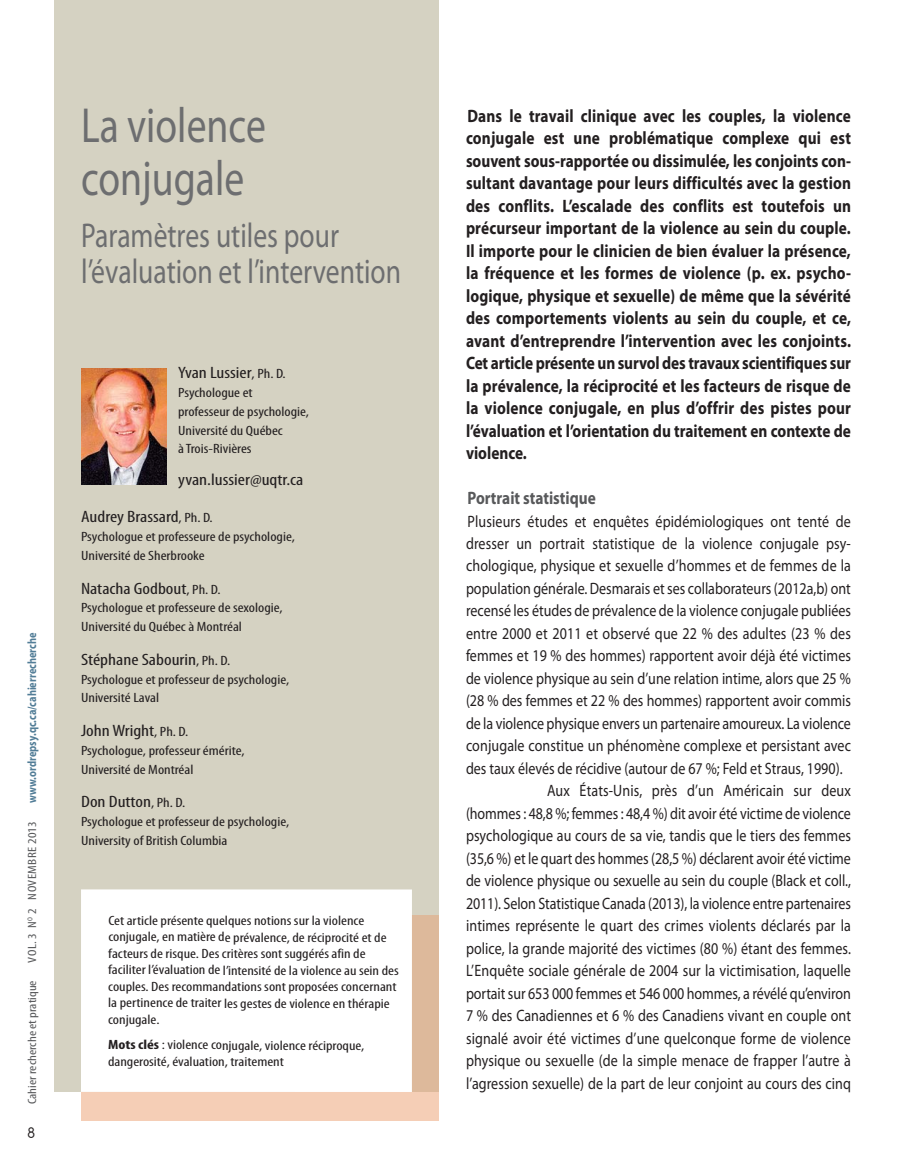
<style>
.page{position:relative;width:905px;height:1161px;background:#fff}
.page>*{position:absolute;margin:0;border:0;box-sizing:border-box;transform-origin:0 0}
.t1{font:49.5px/52.5px "Myriad Pro";color:#6d6e70;scale:.8 1}
.t2{font:34.5px/36px "Myriad Pro";color:#6d6e70;scale:.8 1}
.t3{font:700 18px/22.5px "Myriad Pro";color:#231f20;text-align:justify;scale:.85 1}
.t4{font:700 18px "Myriad Pro";color:#58595b;scale:.85 1}
.t5{font:16.5px "Myriad Pro";letter-spacing:.005em;color:#231f20;scale:.85 1}
.t6{font:condensed 16.5px "Myriad Pro";color:#231f20;scale:1.2 1}
.t7{font:15px "Template Gothic";color:#231f20}
.t8{font:condensed 13.5px/18.8px "Myriad Pro";color:#231f20;scale:1.2 1}
.t9{font:700 12.15px "Myriad Pro";color:#527d97;scale:.85 1}
.t10{font:condensed 12px "Myriad Pro";color:#58595b;scale:1.2 1}
.t11{font:condensed 12px "Myriad Pro";letter-spacing:.03em;color:#58595b;scale:1.2 1}
.s1{font-size:13.5px}
.s2{font-weight:700}
</style>
<div class="page">
<div style="left:54px;top:0;width:385px;height:1092px;background:#d5d2c2"></div>
<div style="left:81px;top:1092px;width:358px;height:28px;background:#f5ceb6"></div>
<div style="left:81px;top:915px;width:358px;height:177px;background:#ddb99b"></div>
<div style="left:81px;top:889px;width:331px;height:203px;background:#fff"></div>
<img style="left:81px;top:368px;width:85px;height:117px">
<p class="t9" style="left:27px;top:803px;width:202px;rotate:-90deg">www.ordrepsy.qc.ca/cahierrecherche</p>
<p class="t11" style="left:28px;top:963px;width:119px;rotate:-90deg">VOL. 3 N<sup>O</sup> 2 NOVEMBRE 2013</p>
<p class="t10" style="left:28px;top:1104px;width:104px;rotate:-90deg">Cahier recherche et pratique</p>
<p class="t7" style="left:27px;top:1125px;width:10px">8</p>
<h1 class="t1" style="left:81px;top:103px;width:232px">La violence conjugale</h1>
<h2 class="t2" style="left:81px;top:220px;width:401px">Paramètres utiles pour l’évaluation et l’intervention</h2>
<p class="t6" style="left:178px;top:367px;width:91px">Yvan Lussier<span class="s1">, Ph. D.</span></p>
<p class="t8" style="left:178px;top:384px;width:111px">Psychologue et<br>professeur de psychologie,<br>Université du Québec<br>à Trois-Rivières</p>
<p class="t6" style="left:178px;top:473px;width:106px">yvan.lussier@uqtr.ca</p>
<p class="t6" style="left:81px;top:511px;width:111px">Audrey Brassard<span class="s1">, Ph. D.</span></p>
<p class="t8" style="left:81px;top:528px;width:180px">Psychologue et professeure de psychologie,<br>Université de Sherbrooke</p>
<p class="t6" style="left:81px;top:582px;width:118px">Natacha Godbout<span class="s1">, Ph. D.</span></p>
<p class="t8" style="left:81px;top:600px;width:169px">Psychologue et professeure de sexologie,<br>Université du Québec à Montréal</p>
<p class="t6" style="left:81px;top:653px;width:126px">Stéphane Sabourin<span class="s1">, Ph. D.</span></p>
<p class="t8" style="left:81px;top:671px;width:175px">Psychologue et professeur de psychologie,<br>Université Laval</p>
<p class="t6" style="left:81px;top:725px;width:91px">John Wright<span class="s1">, Ph. D.</span></p>
<p class="t8" style="left:81px;top:742px;width:138px">Psychologue, professeur émérite,<br>Université de Montréal</p>
<p class="t6" style="left:81px;top:796px;width:88px">Don Dutton<span class="s1">, Ph. D.</span></p>
<p class="t8" style="left:81px;top:813px;width:175px">Psychologue et professeur de psychologie,<br>University of British Columbia</p>
<p class="t8" style="left:108px;top:913px;width:244px;line-height:16.5px">Cet article présente quelques notions sur la violence conjugale, en matière de prévalence, de réciprocité et de facteurs de risque. Des critères sont suggérés afin de faciliter l’évaluation de l’intensité de la violence au sein des couples. Des recommandations sont proposées concernant la pertinence de traiter les gestes de violence en thérapie conjugale.</p>
<p class="t8" style="left:108px;top:1038px;width:215px;line-height:16.4px"><span class="s2">Mots clés</span> : violence conjugale, violence réciproque, dangerosité, évaluation, traitement</p>
<p class="t3" style="left:466px;top:106px;width:454px">Dans le travail clinique avec les couples, la violence conjugale est une problématique complexe qui est souvent sous-rapportée ou dissimulée, les conjoints con&shy;sultant davantage pour leurs difficultés avec la gestion des conflits. L’escalade des conflits est toutefois un précurseur important de la violence au sein du couple.<br>Il importe pour le clinicien de bien évaluer la présence, la fréquence et les formes de violence (p. ex. psycho&shy;logique, physique et sexuelle) de même que la sévérité des comportements violents au sein du couple, et ce, avant d’entreprendre l’intervention avec les conjoints.<br>Cet article présente un survol des travaux scientifiques sur la prévalence, la réciprocité et les facteurs de risque de la violence conjugale, en plus d’offrir des pistes pour l’évaluation et l’orientation du traitement en contexte de violence.</p>
<p class="t4" style="left:467px;top:491px;width:152px">Portrait statistique</p>
<p class="t5" style="left:467px;top:515px;width:452px">Plusieurs études et enquêtes épidémiologiques ont tenté de</p>
<p class="t5" style="left:466px;top:537px;width:454px">dresser un portrait statistique de la violence conjugale psy-</p>
<p class="t5" style="left:466px;top:560px;width:454px">chologique, physique et sexuelle d’hommes et de femmes de la</p>
<p class="t5" style="left:466px;top:582px;width:454px">population générale. Desmarais et ses collaborateurs (2012a,b) ont</p>
<p class="t5" style="left:466px;top:605px;width:454px">recensé les études de prévalence de la violence conjugale publiées</p>
<p class="t5" style="left:466px;top:627px;width:454px">entre 2000 et 2011 et observé que 22 % des adultes (23 % des</p>
<p class="t5" style="left:466px;top:650px;width:454px">femmes et 19 % des hommes) rapportent avoir déjà été victimes</p>
<p class="t5" style="left:466px;top:672px;width:454px">de violence physique au sein d’une relation intime, alors que 25 %</p>
<p class="t5" style="left:466px;top:695px;width:454px">(28 % des femmes et 22 % des hommes) rapportent avoir commis</p>
<p class="t5" style="left:466px;top:717px;width:454px">de la violence physique envers un partenaire amoureux. La violence</p>
<p class="t5" style="left:466px;top:740px;width:454px">conjugale constitue un phénomène complexe et persistant avec</p>
<p class="t5" style="left:466px;top:762px;width:444px">des taux élevés de récidive (autour de 67 %; Feld et Straus, 1990).</p>
<p class="t5" style="left:547px;top:785px;width:359px">Aux États-Unis, près d’un Américain sur deux</p>
<p class="t5" style="left:466px;top:807px;width:454px">(hommes : 48,8 %; femmes : 48,4 %) dit avoir été victime de violence</p>
<p class="t5" style="left:466px;top:830px;width:454px">psychologique au cours de sa vie, tandis que le tiers des femmes</p>
<p class="t5" style="left:466px;top:852px;width:454px">(35,6 %) et le quart des hommes (28,5 %) déclarent avoir été victime</p>
<p class="t5" style="left:466px;top:875px;width:454px">de violence physique ou sexuelle au sein du couple (Black et coll.,</p>
<p class="t5" style="left:466px;top:897px;width:454px">2011). Selon Statistique Canada (2013), la violence entre partenaires</p>
<p class="t5" style="left:466px;top:920px;width:454px">intimes représente le quart des crimes violents déclarés par la</p>
<p class="t5" style="left:466px;top:942px;width:454px">police, la grande majorité des victimes (80 %) étant des femmes.</p>
<p class="t5" style="left:466px;top:965px;width:454px">L’Enquête sociale générale de 2004 sur la victimisation, laquelle</p>
<p class="t5" style="left:466px;top:987px;width:454px">portait sur 653 000 femmes et 546 000 hommes, a révélé qu’environ</p>
<p class="t5" style="left:466px;top:1010px;width:454px">7 % des Canadiennes et 6 % des Canadiens vivant en couple ont</p>
<p class="t5" style="left:466px;top:1032px;width:454px">signalé avoir été victimes d’une quelconque forme de violence</p>
<p class="t5" style="left:466px;top:1055px;width:454px">physique ou sexuelle (de la simple menace de frapper l’autre à</p>
<p class="t5" style="left:466px;top:1077px;width:454px">l’agression sexuelle) de la part de leur conjoint au cours des cinq</p>
</div>
